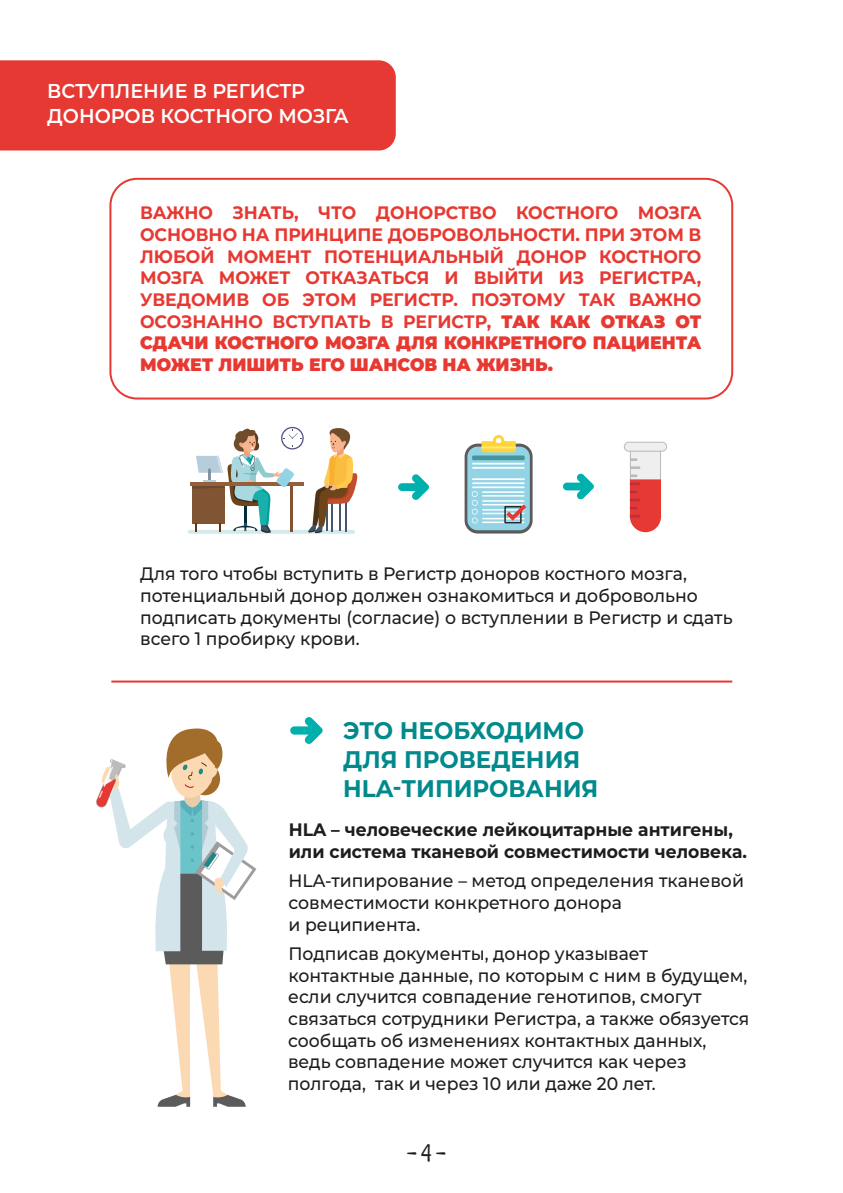
<style>
.page{position:relative;width:843px;height:1193px;background:#fff}
.page>*{position:absolute;margin:0;border:0;box-sizing:border-box;transform-origin:0 0}
.t1{font:700 24px/28.8px "Montserrat";color:#008a8c;scale:.96 1}
.t2{font:24px "Neucha";color:#1d1d1b}
.t3{font:600 20px/24px "Montserrat";color:#fff;scale:.96 1}
.t4{font:500 18px/21.6px "Montserrat";color:#1d1d1b;scale:.96 1}
.t5{font:700 18px/21.6px "Montserrat";color:#e73932;text-align:justify;scale:.96 1}
.t6{font:700 18px/21.6px "Montserrat";color:#1d1d1b;scale:.96 1}
.s1{font-weight:900}
</style>
<div class="page">
<div style="left:0;top:60px;width:396px;height:90px;background:#e73933"></div>
<svg style="left:290px;top:717px;width:33px;height:26px"></svg>
<svg style="left:96px;top:728px;width:160px;height:378px"></svg>
<hr style="left:111px;top:680px;width:621px;height:2px;background:#e73933">
<svg style="left:398px;top:474px;width:31px;height:25px"></svg>
<svg style="left:563px;top:473px;width:31px;height:26px"></svg>
<svg style="left:188px;top:529px;width:167px;height:4px"></svg>
<hr style="left:190px;top:482px;width:113px;height:4px;background:#945f3c">
<svg style="left:281px;top:427px;width:23px;height:22px"></svg>
<svg style="left:308px;top:428px;width:49px;height:105px"></svg>
<svg style="left:464px;top:443px;width:68px;height:90px"></svg>
<svg style="left:467px;top:446px;width:63px;height:84px;background:#97d2e3"></svg>
<svg style="left:481px;top:435px;width:35px;height:17px"></svg>
<hr style="left:481px;top:446px;width:35px;height:2px;background:#313132">
<div style="left:472px;top:455px;width:53px;height:5px;background:#44969a"></div>
<hr style="left:472px;top:462px;width:53px;height:2px;background:#fff">
<hr style="left:472px;top:467px;width:53px;height:1px;background:#fff">
<hr style="left:472px;top:482px;width:53px;height:2px;background:#fff">
<hr style="left:472px;top:478px;width:53px;height:2px;background:#fff">
<hr style="left:472px;top:486px;width:53px;height:2px;background:#fff">
<hr style="left:482px;top:491px;width:42px;height:2px;background:#fff">
<hr style="left:482px;top:495px;width:42px;height:1px;background:#fff">
<hr style="left:482px;top:500px;width:42px;height:1px;background:#fff">
<hr style="left:482px;top:504px;width:42px;height:1px;background:#fff">
<hr style="left:482px;top:509px;width:42px;height:1px;background:#fff">
<hr style="left:482px;top:512px;width:42px;height:2px;background:#fff">
<hr style="left:482px;top:517px;width:42px;height:2px;background:#fff">
<hr style="left:482px;top:521px;width:42px;height:2px;background:#fff">
<svg style="left:472px;top:491px;width:6px;height:32px"></svg>
<div style="left:504px;top:506px;width:17px;height:17px;border:2px solid #25292f"></div>
<svg style="left:506px;top:504px;width:20px;height:16px"></svg>
<svg style="left:192px;top:427px;width:109px;height:106px"></svg>
<div style="left:109px;top:178px;width:624px;height:221px;border:2px solid #e73933;border-radius:27px"></div>
<div style="left:624px;top:442px;width:42px;height:9px;background:#eeefee;border-radius:4px"></div>
<div style="left:624px;top:441px;width:43px;height:10px;border:1px solid #b9baba;border-radius:4px"></div>
<svg style="left:630px;top:450px;width:31px;height:82px;background:#e57e7b"></svg>
<p class="t3" style="left:47px;top:79px;width:315px">ВСТУПЛЕНИЕ В РЕГИСТР<br>ДОНОРОВ КОСТНОГО МОЗГА</p>
<p class="t5" style="left:140px;top:202px;width:586px">ВАЖНО ЗНАТЬ, ЧТО ДОНОРСТВО КОСТНОГО МОЗГА ОСНОВНО НА ПРИНЦИПЕ ДОБРОВОЛЬНОСТИ. ПРИ ЭТОМ В ЛЮБОЙ МОМЕНТ ПОТЕНЦИАЛЬНЫЙ ДОНОР КОСТНОГО МОЗГА МОЖЕТ ОТКАЗАТЬСЯ И ВЫЙТИ ИЗ РЕГИСТРА, УВЕДОМИВ ОБ ЭТОМ РЕГИСТР. ПОЭТОМУ ТАК ВАЖНО ОСОЗНАННО ВСТУПАТЬ В РЕГИСТР, <span class="s1">ТАК КАК ОТКАЗ ОТ СДАЧИ КОСТНОГО МОЗГА ДЛЯ КОНКРЕТНОГО ПАЦИЕНТА МОЖЕТ ЛИШИТЬ ЕГО ШАНСОВ НА ЖИЗНЬ.</span></p>
<p class="t4" style="left:140px;top:562px;width:619px">Для того чтобы вступить в Регистр доноров костного мозга, потенциальный донор должен ознакомиться и добровольно подписать документы (согласие) о вступлении в Регистр и сдать всего 1 пробирку крови.</p>
<h1 class="t1" style="left:343px;top:715px;width:267px">ЭТО НЕОБХОДИМО<br>ДЛЯ ПРОВЕДЕНИЯ<br>HLA-ТИПИРОВАНИЯ</h1>
<p class="t6" style="left:289px;top:818px;width:479px">HLA – человеческие лейкоцитарные антигены, или система тканевой совместимости человека.</p>
<p class="t4" style="left:288px;top:869px;width:476px">HLA-типирование – метод определения тканевой совместимости конкретного донора<br>и реципиента.</p>
<p class="t4" style="left:288px;top:942px;width:482px">Подписав документы, донор указывает контактные данные, по которым с ним в будущем, если случится совпадение генотипов, смогут связаться сотрудники Регистра, а также обязуется сообщать об изменениях контактных данных, ведь совпадение может случится как через полгода, так и через 10 или даже 20 лет.</p>
<h1 class="t2" style="left:407px;top:1137px;width:41px">-4-</h1>
</div>
